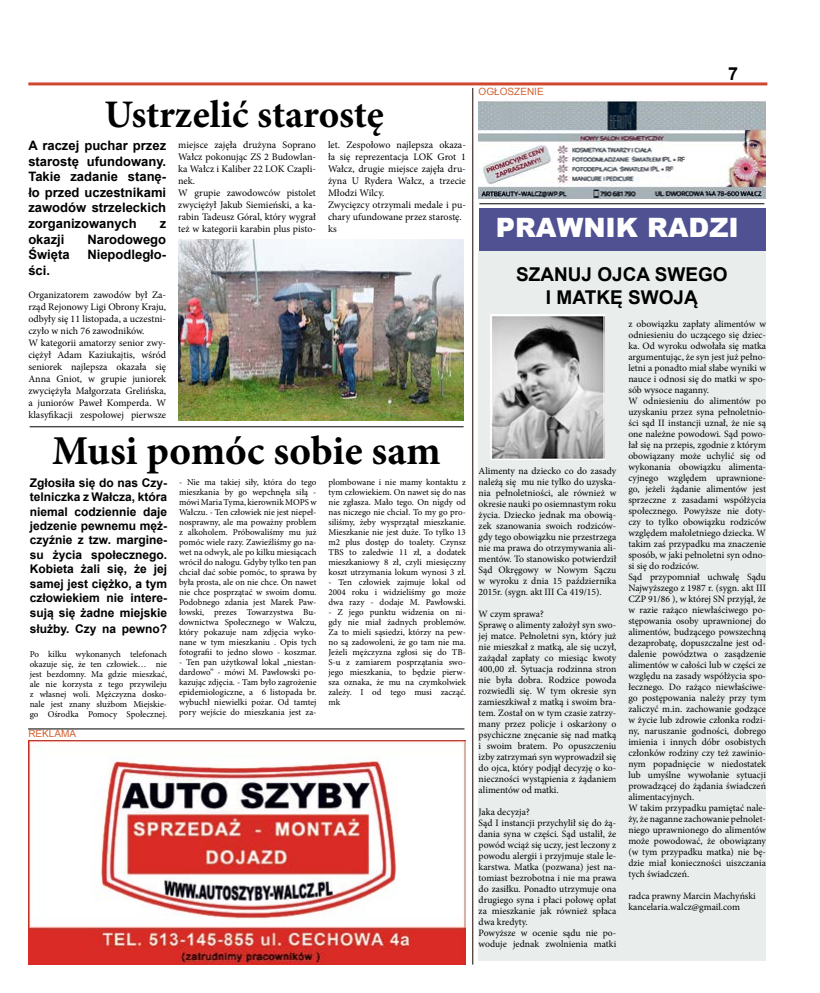
<style>
.page{position:relative;width:820px;height:993px;background:#fff}
.page>*{position:absolute;margin:0;border:0;box-sizing:border-box;transform-origin:0 0}
.t1{font:700 41px "Minion Pro";color:#000}
.t2{font:700 39px "Minion Pro";letter-spacing:-.005em;color:#000}
.t3{font:900 26.7px "Arial";color:#fff}
.t4{font:700 19px/22.8px "Arial";color:#000;text-align:center}
.t5{font:700 18px "Arial";color:#000}
.t6{font:700 13px/15.6px "Arial";color:#000;text-align:justify}
.t7{font:700 12px/14.4px "Arial";color:#000;text-align:justify}
.t8{font:10px/12px "Minion Pro";color:#000}
.t9{font:10px "Arial";color:#d36130}
.t10{font:9.7px/11px "Minion Pro";color:#000}
.t11{font:9px/10px "Minion Pro";color:#000;text-align:justify}
</style>
<div class="page">
<hr style="left:28px;top:82px;width:739px;height:3px;background:#d0472f">
<hr style="left:30px;top:426px;width:433px;height:1px;background:#000">
<hr style="left:479px;top:203px;width:285px;height:1px;background:#000">
<hr style="left:472px;top:88px;width:1px;height:876px;background:#1a0300">
<img style="left:478px;top:100px;width:287px;height:99px">
<hr style="left:28px;top:728px;width:436px;height:1px;background:#000">
<div style="left:478px;top:251px;width:287px;height:709px;background:#e9eeed"></div>
<img style="left:490px;top:315px;width:114px;height:144px">
<div style="left:478px;top:209px;width:287px;height:42px;background:#4f5193"></div>
<img style="left:178px;top:240px;width:285px;height:180px">
<img style="left:29px;top:740px;width:436px;height:224px">
<h2 class="t2" style="left:104px;top:87px;width:281px">Ustrzelić starostę</h2>
<h3 class="t6" style="left:28px;top:138px;width:139px">A raczej puchar przez starostę ufundowany.<br>Takie zadanie stanę&shy;ło przed uczestnikami zawodów strzeleckich zorganizowanych</h3>
<p class="t8" style="left:178px;top:138px;width:139px">miejsce zajęła drużyna Soprano<br>Wałcz pokonując ZS 2 Budowlan&shy;ka Wałcz i Kaliber 22 LOK Czapli&shy;nek.<br>W grupie zawodowców pistolet zwyciężył Jakub Siemieński, a ka&shy;rabin Tadeusz Góral, który wygrał też w kategorii karabin plus pisto-</p>
<p class="t8" style="left:328px;top:138px;width:139px">let. Zespołowo najlepsza okaza&shy;ła się reprezentacja LOK Grot 1<br>Wałcz, drugie miejsce zajęła dru&shy;żyna U Rydera Wałcz, a trzecie<br>Młodzi Wilcy.<br>Zwycięzcy otrzymali medale i pu&shy;chary ufundowane przez starostę. ks</p>
<h3 class="t6" style="left:160px;top:216px;width:8px">z</h3>
<h3 class="t6" style="left:28px;top:231px;width:38px">okazji</h3>
<h3 class="t6" style="left:87px;top:231px;width:80px">Narodowego</h3>
<h3 class="t6" style="left:28px;top:247px;width:43px">Święta</h3>
<h3 class="t6" style="left:87px;top:247px;width:80px">Niepodległo-</h3>
<h3 class="t6" style="left:28px;top:263px;width:23px">ści.</h3>
<p class="t8" style="left:28px;top:288px;width:139px">Organizatorem zawodów był Za&shy;rząd Rejonowy Ligi Obrony Kraju, odbyły się 11 listopada, a uczestni&shy;czyło w nich 76 zawodników.<br>W kategorii amatorzy senior zwy&shy;ciężył Adam Kaziukajtis, wśród seniorek najlepsza okazała się<br>Anna Gniot, w grupie juniorek zwyciężyła Małgorzata Grelińska, a juniorów Paweł Komperda. W klasyfikacji zespołowej pierwsze</p>
<h1 class="t1" style="left:52px;top:422px;width:390px">Musi pomóc sobie sam</h1>
<p class="t7" style="left:30px;top:475px;width:139px">Zgłosiła się do nas Czy&shy;telniczka z Wałcza, która niemal codziennie daje jedzenie pewnemu męż&shy;czyźnie z tzw. margine&shy;su życia społecznego.<br>Kobieta żali się, że jej samej jest ciężko, a tym człowiekiem nie intere&shy;sują się żadne miejskie</p>
<p class="t7" style="left:30px;top:622px;width:139px">służby. Czy na pewno?</p>
<p class="t11" style="left:30px;top:648px;width:139px">Po kilku wykonanych telefonach okazuje się, że ten człowiek… nie jest bezdomny. Ma gdzie mieszkać, ale nie korzysta z tego przywileju z własnej woli. Mężczyzna dosko&shy;nale jest znany służbom Miejskie&shy;go Ośrodka Pomocy Społecznej.</p>
<p class="t11" style="left:179px;top:476px;width:139px">- Nie ma takiej siły, która do tego mieszkania by go wepchnęła siłą - mówi Maria Tyma, kierownik MOPS w Wałczu. - Ten człowiek nie jest niepeł&shy;nosprawny, ale ma poważny problem z alkoholem. Próbowaliśmy mu już pomóc wiele razy. Zawieźliśmy go na&shy;wet na odwyk, ale po kilku miesiącach wrócił do nałogu. Gdyby tylko ten pan chciał dać sobie pomóc, to sprawa by była prosta, ale on nie chce. On nawet nie chce posprzątać w swoim domu.<br>Podobnego zdania jest Marek Paw&shy;łowski, prezes Towarzystwa Bu&shy;downictwa Społecznego w Wałczu, który pokazuje nam zdjęcia wyko&shy;nane w tym mieszkaniu . Opis tych fotografii to jedno słowo - koszmar.</p>
<p class="t11" style="left:179px;top:656px;width:139px">- Ten pan użytkował lokal „niestan&shy;dardowo” - mówi M. Pawłowski po&shy;kazując zdjęcia. - Tam było zagrożenie epidemiologiczne, a 6 listopada br. wybuchł niewielki pożar. Od tamtej pory wejście do mieszkania jest za-</p>
<p class="t11" style="left:328px;top:476px;width:139px">plombowane i nie mamy kontaktu z tym człowiekiem. On nawet się do nas nie zgłasza. Mało tego. On nigdy od nas niczego nie chciał. To my go pro&shy;siliśmy, żeby wysprzątał mieszkanie.<br>Mieszkanie nie jest duże. To tylko 13 m2 plus dostęp do toalety. Czynsz TBS to zaledwie 11 zł, a dodatek mieszkaniowy 8 zł, czyli miesięczny koszt utrzymania lokum wynosi 3 zł.</p>
<p class="t11" style="left:328px;top:576px;width:139px">- Ten człowiek zajmuje lokal od 2004 roku i widzieliśmy go może dwa razy - dodaje M. Pawłowski.</p>
<p class="t11" style="left:328px;top:606px;width:139px">- Z jego punktu widzenia on ni&shy;gdy nie miał żadnych problemów.<br>Za to mieli sąsiedzi, którzy na pew&shy;no są zadowoleni, że go tam nie ma.<br>Jeżeli mężczyzna zgłosi się do TB-S-u z zamiarem posprzątania swo&shy;jego mieszkania, to będzie pierw&shy;sza oznaka, że mu na czymkolwiek zależy. I od tego musi zacząć. mk</p>
<p class="t9" style="left:28px;top:726px;width:49px">REKLAMA</p>
<p class="t9" style="left:478px;top:85px;width:67px">OGŁOSZENIE</p>
<h3 class="t5" style="left:727px;top:62px;width:12px">7</h3>
<h3 class="t3" style="left:495px;top:208px;width:245px">PRAWNIK RADZI</h3>
<h3 class="t4" style="left:516px;top:264px;width:213px">SZANUJ OJCA SWEGO<br>I MATKĘ SWOJĄ</h3>
<p class="t10" style="left:478px;top:465px;width:139px;text-align:justify">Alimenty na dziecko co do zasady należą się mu nie tylko do uzyska&shy;nia pełnoletniości, ale również w okresie nauki po osiemnastym roku życia. Dziecko jednak ma obowią&shy;zek szanowania swoich rodziców&shy;gdy tego obowiązku nie przestrzega nie ma prawa do otrzymywania ali&shy;mentów. To stanowisko potwierdził Sąd Okręgowy w Nowym Sączu w wyroku z dnia 15 października 2015r. (sygn. akt III Ca 419/15).</p>
<p class="t10" style="left:478px;top:608px;width:139px">W czym sprawa?<br>Sprawę o alimenty założył syn swo&shy;jej matce. Pełnoletni syn, który już nie mieszkał z matką, ale się uczył, zażądał zapłaty co miesiąc kwoty<br>400,00 zł. Sytuacja rodzinna stron nie była dobra. Rodzice powoda rozwiedli się. W tym okresie syn zamieszkiwał z matką i swoim bra&shy;tem. Został on w tym czasie zatrzy&shy;many przez policje i oskarżony o psychiczne znęcanie się nad matką i swoim bratem. Po opuszczeniu izby zatrzymań syn wyprowadził się do ojca, który podjął decyzję o ko&shy;nieczności wystąpienia z żądaniem alimentów od matki.</p>
<p class="t10" style="left:478px;top:806px;width:139px">Jaka decyzja?<br>Sąd I instancji przychylił się do żą&shy;dania syna w części. Sąd ustalił, że powód wciąż się uczy, jest leczony z powodu alergii i przyjmuje stale le&shy;karstwa. Matka (pozwana) jest na&shy;tomiast bezrobotna i nie ma prawa do zasiłku. Ponadto utrzymuje ona drugiego syna i płaci połowę opłat za mieszkanie jak również spłaca dwa kredyty.<br>Powyższe w ocenie sądu nie po&shy;woduje jednak zwolnienia matki</p>
<p class="t10" style="left:628px;top:318px;width:139px">z obowiązku zapłaty alimentów w odniesieniu do uczącego się dziec&shy;ka. Od wyroku odwołała się matka argumentując, że syn jest już pełno&shy;letni a ponadto miał słabe wyniki w nauce i odnosi się do matki w spo&shy;sób wysoce naganny.<br>W odniesieniu do alimentów po uzyskaniu przez syna pełnoletnio&shy;ści sąd II instancji uznał, że nie są one należne powodowi. Sąd powo&shy;łał się na przepis, zgodnie z którym obowiązany może uchylić się od wykonania obowiązku alimenta&shy;cyjnego względem uprawnione&shy;go, jeżeli żądanie alimentów jest sprzeczne z zasadami współżycia społecznego. Powyższe nie doty&shy;czy to tylko obowiązku rodziców względem małoletniego dziecka. W takim zaś przypadku ma znaczenie sposób, w jaki pełnoletni syn odno&shy;si się do rodziców.<br>Sąd przypomniał uchwałę Sądu<br>Najwyższego z 1987 r. (sygn. akt III<br>CZP 91/86 ), w której SN przyjął, że w razie rażąco niewłaściwego po&shy;stępowania osoby uprawnionej do alimentów, budzącego powszechną dezaprobatę, dopuszczalne jest od&shy;dalenie powództwa o zasądzenie alimentów w całości lub w części ze względu na zasady współżycia spo&shy;łecznego. Do rażąco niewłaściwe&shy;go postępowania należy przy tym zaliczyć m.in. zachowanie godzące w życie lub zdrowie członka rodzi&shy;ny, naruszanie godności, dobrego imienia i innych dóbr osobistych członków rodziny czy też zawinio&shy;nym popadnięcie w niedostatek lub umyślne wywołanie sytuacji prowadzącej do żądania świadczeń alimentacyjnych.<br>W takim przypadku pamiętać nale&shy;ży, że naganne zachowanie pełnolet&shy;niego uprawnionego do alimentów może powodować, że obowiązany (w tym przypadku matka) nie bę&shy;dzie miał konieczności uiszczania tych świadczeń.</p>
<p class="t10" style="left:628px;top:890px;width:129px">radca prawny Marcin Machyński kancelaria.walcz@gmail.com</p>
</div>
